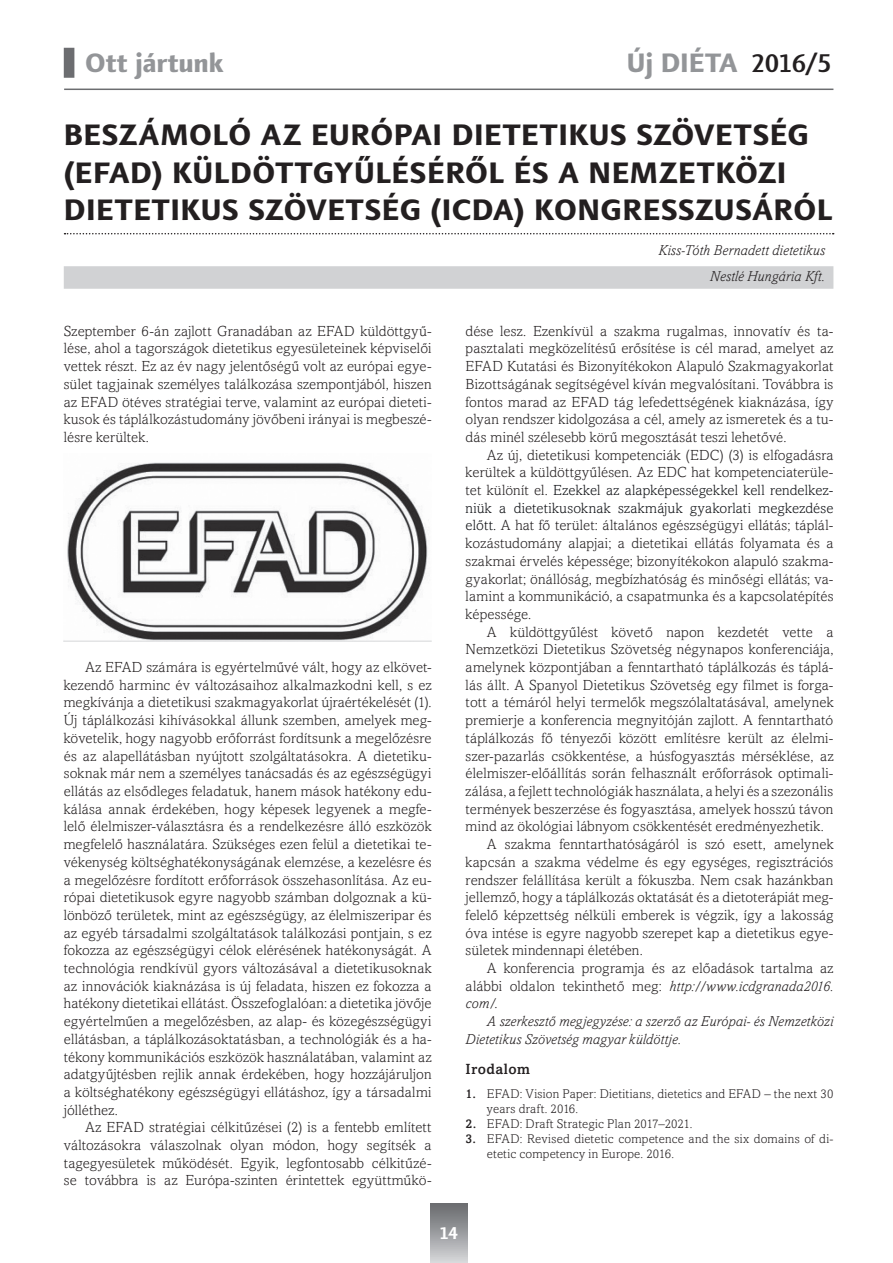
<style>
.page{position:relative;width:893px;height:1263px;background:#fff}
.page>*{position:absolute;margin:0;border:0;box-sizing:border-box;transform-origin:0 0}
.t1{font:800 30px/37.5px "Finnegan";letter-spacing:.02em;color:#231f20}
.t2{font:800 27px "Finnegan";letter-spacing:-.005em;color:#939598}
.t3{font:700 18px "Finnegan";color:#fff}
.t4{font:300 14.7px/17.7px "Amasis";letter-spacing:.01em;color:#231f20;text-align:justify}
.t5{font:italic 300 14.7px/26.2px "Amasis";letter-spacing:.01em;color:#231f20;text-align:right}
.t6{font:500 14.7px "Amasis";letter-spacing:.035em;color:#231f20}
.t7{font:300 12.75px/15px "Amasis";letter-spacing:.015em;color:#231f20}
.s1{font-weight:500;color:#231f20}
.s2{color:#101216}
.s3{font-style:italic}
.s4{font-style:normal}
.s5{font-weight:500}
</style>
<div class="page">
<div style="left:430px;top:1203px;width:37px;height:60px;background:linear-gradient(to bottom,#65676b,#d4d5d7)"></div>
<hr style="left:64px;top:89px;width:769px;height:1px;background:#6c6d70">
<div style="left:64px;top:48px;width:10px;height:30px;background:#6c6d70"></div>
<svg style="left:65px;top:233px;width:769px;height:1px"></svg>
<div style="left:64px;top:266px;width:769px;height:23px;background:#d1d2d4"></div>
<img style="left:64px;top:462px;width:368px;height:180px">
<h2 class="t2" style="left:85px;top:47px;width:140px">Ott jártunk</h2>
<h2 class="t2" style="left:627px;top:47px;width:207px">Új DIÉTA <span class="s1">2016/5</span></h2>
<h1 class="t1" style="left:64px;top:116px;width:770px">BESZÁMOLÓ AZ EURÓPAI DIETETIKUS SZÖVETSÉG (EFAD) KÜLDÖTTGYŰLÉSÉRŐL ÉS A NEMZETKÖZI<br>DIETETIKUS SZÖVETSÉG (ICDA) KONGRESSZUSÁRÓL</h1>
<p class="t5" style="left:658px;top:237px;width:168px">Kiss-Tóth Bernadett dietetikus<br>Nestlé Hungária Kft.</p>
<p class="t4" style="left:64px;top:322px;width:369px">Szeptember 6-án zajlott Granadában az EFAD küldöttgyű&shy;lése, ahol a tagországok dietetikus egyesületeinek képviselői vettek részt. Ez az év nagy jelentőségű volt az európai egye&shy;sület tagjainak személyes találkozása szempontjából, hiszen az EFAD ötéves stratégiai terve, valamint az európai dieteti&shy;kusok és táplálkozástudomány jövőbeni irányai is megbeszé&shy;lésre kerültek.</p>
<p class="t4" style="left:64px;top:658px;width:369px;text-indent:21px">Az EFAD számára is egyértelművé vált, hogy az elkövet&shy;kezendő harminc év változásaihoz alkalmazkodni kell, s ez megkívánja a dietetikusi szakmagyakorlat újraértékelését (1).<br>Új táplálkozási kihívásokkal állunk szemben, amelyek meg&shy;követelik, hogy nagyobb erőforrást fordítsunk a megelőzésre és az alapellátásban nyújtott szolgáltatásokra. A dietetiku&shy;soknak már nem a személyes tanácsadás és az egészségügyi ellátás az elsődleges feladatuk, hanem mások hatékony edu&shy;kálása annak érdekében, hogy képesek legyenek a megfe&shy;lelő élelmiszer-választásra és a rendelkezésre álló eszközök megfelelő használatára. Szükséges ezen felül a dietetikai te&shy;vékenység költséghatékonyságának elemzése, a kezelésre és a megelőzésre fordított erőforrások összehasonlítása. Az eu&shy;rópai dietetikusok egyre nagyobb számban dolgoznak a kü&shy;lönböző területek, mint az egészségügy, az élelmiszeripar és az egyéb társadalmi szolgáltatások találkozási pontjain, s ez fokozza az egészségügyi célok elérésének hatékonyságát. A technológia rendkívül gyors változásával a dietetikusoknak az innovációk kiaknázása is új feladata, hiszen ez fokozza a hatékony dietetikai ellátást. Összefoglalóan: a dietetika jövője egyértelműen a megelőzésben, az alap- és közegészségügyi ellátásban, a táplálkozásoktatásban, a technológiák és a ha&shy;tékony kommunikációs eszközök használatában, valamint az adatgyűjtésben rejlik annak érdekében, hogy hozzájáruljon a költséghatékony egészségügyi ellátáshoz, így a társadalmi jólléthez.</p>
<p class="t4" style="left:64px;top:1118px;width:369px;text-indent:21px">Az EFAD stratégiai célkitűzései (2) is a fentebb említett változásokra válaszolnak olyan módon, hogy segítsék a tagegyesületek működését. Egyik, legfontosabb célkitűzé&shy;se továbbra is az Európa-szinten érintettek együttműkö-</p>
<p class="t4" style="left:466px;top:322px;width:369px">dése lesz. Ezenkívül a szakma rugalmas, innovatív és ta&shy;pasztalati megközelítésű erősítése is cél marad, amelyet az EFAD Kutatási és Bizonyítékokon Alapuló Szakmagyakorlat Bizottságának segítségével kíván megvalósítani. Továbbra is fontos marad az EFAD tág lefedettségének kiaknázása, így olyan rendszer kidolgozása a cél, amely az ismeretek és a tu&shy;dás minél szélesebb körű megosztását teszi lehetővé.</p>
<p class="t4" style="left:466px;top:446px;width:369px;text-indent:21px">Az új, dietetikusi kompetenciák (EDC) (3) is elfogadásra kerültek a küldöttgyűlésen. Az EDC hat kompetenciaterüle&shy;tet különít el. <span class="s2">Ezekkel az alapképességekkel kell rendelkez&shy;niük a dietetikusoknak szakmájuk gyakorlati megkezdése előtt.</span> A hat fő terület: általános egészségügyi ellátás; táplál&shy;kozástudomány alapjai; a dietetikai ellátás folyamata és a szakmai érvelés képessége; bizonyítékokon alapuló szakma&shy;gyakorlat; önállóság, megbízhatóság és minőségi ellátás; va&shy;lamint a kommunikáció, a csapatmunka és a kapcsolatépítés képessége.</p>
<p class="t4" style="left:487px;top:623px;width:348px">A küldöttgyűlést követő napon kezdetét vette a</p>
<p class="t4" style="left:466px;top:640px;width:369px">Nemzetközi Dietetikus Szövetség négynapos konferenciája,</p>
<p class="t4" style="left:466px;top:658px;width:369px">amelynek központjában a fenntartható táplálkozás és táplá-</p>
<p class="t4" style="left:466px;top:676px;width:369px">lás állt. A Spanyol Dietetikus Szövetség egy filmet is forga-</p>
<p class="t4" style="left:466px;top:693px;width:369px">tott a témáról helyi termelők megszólaltatásával, amelynek</p>
<p class="t4" style="left:466px;top:711px;width:369px">premierje a konferencia megnyitóján zajlott. A fenntartható</p>
<p class="t4" style="left:466px;top:729px;width:369px">táplálkozás fő tényezői között említésre került az élelmi-</p>
<p class="t4" style="left:466px;top:747px;width:369px">szer-pazarlás csökkentése, a húsfogyasztás mérséklése, az</p>
<p class="t4" style="left:466px;top:764px;width:369px">élelmiszer-előállítás során felhasznált erőforrások optimali-</p>
<p class="t4" style="left:466px;top:782px;width:369px">zálása, a fejlett technológiák használata, a helyi és a szezonális</p>
<p class="t4" style="left:466px;top:800px;width:369px">termények beszerzése és fogyasztása, amelyek hosszú távon</p>
<p class="t4" style="left:466px;top:817px;width:360px">mind az ökológiai lábnyom csökkentését eredményezhetik.</p>
<p class="t4" style="left:487px;top:835px;width:348px">A szakma fenntarthatóságáról is szó esett, amelynek</p>
<p class="t4" style="left:466px;top:853px;width:369px">kapcsán a szakma védelme és egy egységes, regisztrációs</p>
<p class="t4" style="left:466px;top:870px;width:369px">rendszer felállítása került a fókuszba. Nem csak hazánkban</p>
<p class="t4" style="left:466px;top:888px;width:369px">jellemző, hogy a táplálkozás oktatását és a dietoterápiát meg-</p>
<p class="t4" style="left:466px;top:906px;width:369px">felelő képzettség nélküli emberek is végzik, így a lakosság</p>
<p class="t4" style="left:466px;top:924px;width:369px">óva intése is egyre nagyobb szerepet kap a dietetikus egye-</p>
<p class="t4" style="left:466px;top:941px;width:179px">sületek mindennapi életében.</p>
<p class="t4" style="left:487px;top:959px;width:348px">A konferencia programja és az előadások tartalma az</p>
<p class="t4" style="left:466px;top:977px;width:369px">alábbi oldalon tekinthető meg: <span class="s3">http://www.icdgranada2016.</span></p>
<p class="t5" style="left:466px;top:990px;width:33px">com/<span class="s4">.</span></p>
<p class="t5" style="left:487px;top:1008px;width:348px">A szerkesztő megjegyzése: a szerző az Európai- és Nemzetközi</p>
<p class="t5" style="left:466px;top:1026px;width:217px">Dietetikus Szövetség magyar küldöttje.</p>
<p class="t6" style="left:466px;top:1060px;width:66px">Irodalom</p>
<p class="t7" style="left:487px;top:1086px;width:348px;text-indent:-21px"><span class="s5">1.</span> EFAD: Vision Paper: Dietitians, dietetics and EFAD – the next 30 years draft. 2016.</p>
<p class="t7" style="left:466px;top:1116px;width:228px"><span class="s5">2.</span> EFAD: Draft Strategic Plan 2017–2021.</p>
<p class="t7" style="left:487px;top:1131px;width:348px;text-indent:-21px"><span class="s5">3.</span> EFAD: Revised dietetic competence and the six domains of di&shy;etetic competency in Europe. 2016.</p>
<p class="t3" style="left:439px;top:1222px;width:21px">14</p>
</div>
